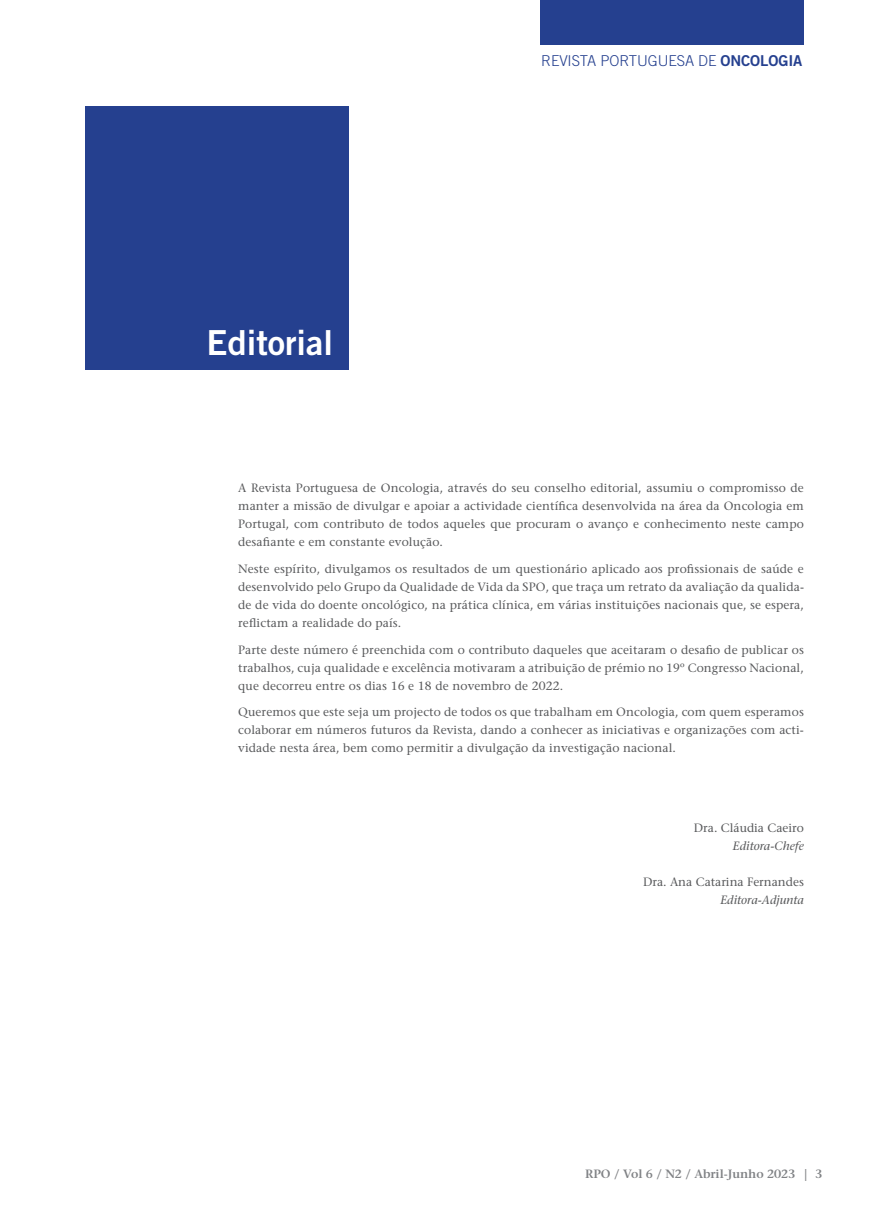
<style>
.page{position:relative;width:889px;height:1229px;background:#fff}
.page>*{position:absolute;margin:0;border:0;box-sizing:border-box;transform-origin:0 0}
.t1{font:34.5px "Trade Gothic Bold Two";color:#fff}
.t2{font:300 15px "Trade Gothic";letter-spacing:-.005em;color:#25408f}
.t3{font:500 12px/18px "Stone Serif Std";letter-spacing:.01em;color:#58595b;text-align:justify}
.t4{font:600 12px "Stone Serif Std";letter-spacing:-.005em;color:#808285}
.t5{font:italic 500 12px "Stone Serif Std";color:#58595b}
.s1{font-family:"Trade Gothic Bold Two";font-weight:400}
</style>
<div class="page">
<div style="left:540px;top:0;width:264px;height:45px;background:#25408f"></div>
<div style="left:85px;top:106px;width:264px;height:264px;background:#25408f"></div>
<h1 class="t1" style="left:206px;top:321px;width:128px">Editorial</h1>
<p class="t2" style="left:541px;top:52px;width:263px">REVISTA PORTUGUESA DE <span class="s1">ONCOLOGIA</span></p>
<p class="t3" style="left:238px;top:479px;width:567px">A Revista Portuguesa de Oncologia, através do seu conselho editorial, assumiu o compromisso de manter a missão de divulgar e apoiar a actividade científica desenvolvida na área da Oncologia em Portugal, com contributo de todos aqueles que procuram o avanço e conhecimento neste campo desafiante e em constante evolução.</p>
<p class="t3" style="left:238px;top:560px;width:567px">Neste espírito, divulgamos os resultados de um questionário aplicado aos profissionais de saúde e desenvolvido pelo Grupo da Qualidade de Vida da SPO, que traça um retrato da avaliação da qualida&shy;de de vida do doente oncológico, na prática clínica, em várias instituições nacionais que, se espera, reflictam a realidade do país.</p>
<p class="t3" style="left:238px;top:640px;width:567px">Parte deste número é preenchida com o contributo daqueles que aceitaram o desafio de publicar os trabalhos, cuja qualidade e excelência motivaram a atribuição de prémio no 19º Congresso Nacional, que decorreu entre os dias 16 e 18 de novembro de 2022.</p>
<p class="t3" style="left:238px;top:703px;width:567px">Queremos que este seja um projecto de todos os que trabalham em Oncologia, com quem esperamos colaborar em números futuros da Revista, dando a conhecer as iniciativas e organizações com acti&shy;vidade nesta área, bem como permitir a divulgação da investigação nacional.</p>
<p class="t3" style="left:694px;top:818px;width:112px">Dra. Cláudia Caeiro</p>
<p class="t5" style="left:733px;top:838px;width:73px">Editora-Chefe</p>
<p class="t3" style="left:643px;top:872px;width:162px">Dra. Ana Catarina Fernandes</p>
<p class="t5" style="left:720px;top:892px;width:85px">Editora-Adjunta</p>
<p class="t4" style="left:585px;top:1167px;width:212px">RPO / Vol 6 / N2 / Abril-Junho 2023</p>
<p class="t4" style="left:804px;top:1167px;width:20px">| 3</p>
</div>
